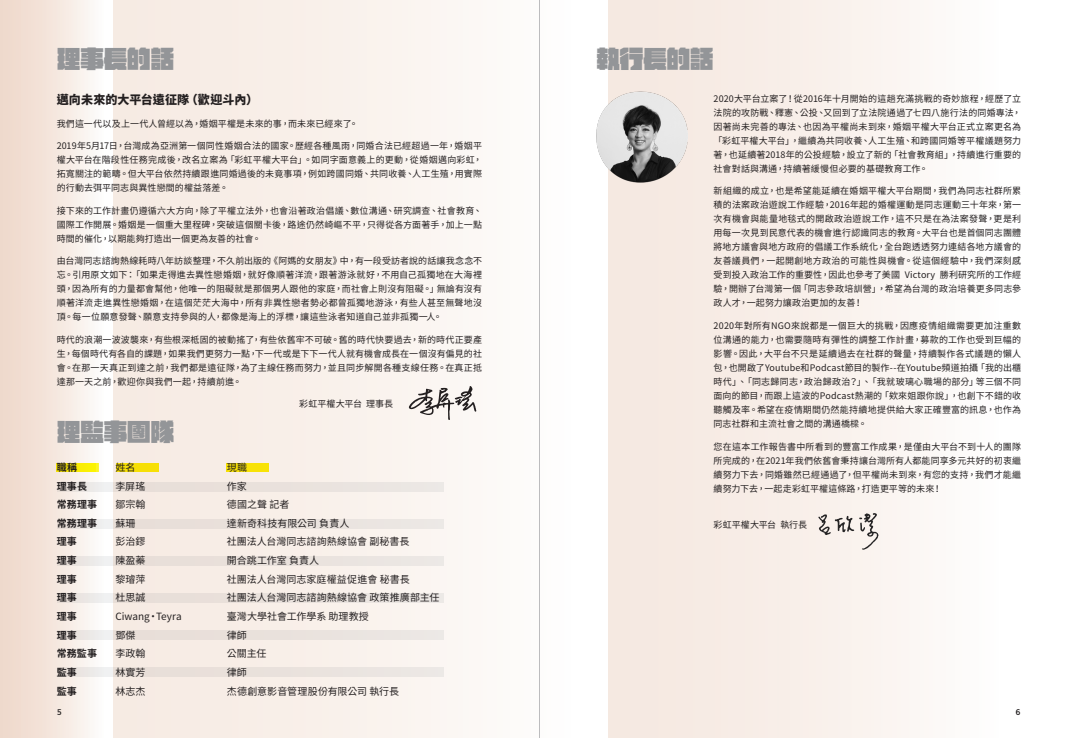
<style>
.page{position:relative;width:1078px;height:738px;background:#fff}
.page>*{position:absolute;margin:0;border:0;box-sizing:border-box;transform-origin:0 0}
.t1{font:24px "burnfont 1.0 Black";letter-spacing:-.025em;color:#939598}
.t2{font:900 12px "Noto Sans CJ Ktc";letter-spacing:.01em;color:#231f20}
.t3{font:10px "Noto Sans CJ Ktc";letter-spacing:.005em;color:#231f20}
.t4{font:700 10px "Noto Sans CJ Ktc";letter-spacing:.015em;color:#231f20}
.t5{font:9px/14px "Noto Sans CJ Ktc";letter-spacing:.015em;color:#231f20;text-align:justify}
.t6{font:9px "Noto Sans CJ Ktc";letter-spacing:-.01em;color:#231f20}
.t7{font:700 8px "Muli";color:#231f20}
</style>
<div class="page">
<div style="left:0;top:0;width:103px;height:737px;background:linear-gradient(to right,#eed5c7,#fcfaf7)"></div>
<div style="left:608px;top:0;width:390px;height:737px;background:linear-gradient(to right,#f4e6dd,#fdfbfa)"></div>
<div style="left:113px;top:0;width:457px;height:737px;background:linear-gradient(to right,#f5e9e0,#fdfcfb)"></div>
<div style="left:57px;top:462px;width:42px;height:9px;background:#f8eb03"></div>
<div style="left:116px;top:462px;width:42px;height:9px;background:#f6df06"></div>
<div style="left:227px;top:462px;width:42px;height:9px;background:#f8e206"></div>
<div style="left:57px;top:482px;width:386px;height:10px;background:#e9e1dc"></div>
<div style="left:57px;top:519px;width:386px;height:10px;background:#e9e1dc"></div>
<div style="left:57px;top:556px;width:386px;height:9px;background:#e9e1dc"></div>
<div style="left:57px;top:592px;width:386px;height:10px;background:#e9e1dc"></div>
<div style="left:57px;top:629px;width:386px;height:10px;background:#e9e1dc"></div>
<div style="left:57px;top:666px;width:386px;height:10px;background:#e9e1dc"></div>
<img style="left:596px;top:91px;width:90px;height:91px">
<svg style="left:818px;top:512px;width:60px;height:37px"></svg>
<svg style="left:409px;top:385px;width:67px;height:34px"></svg>
<hr style="left:539px;top:0;width:1px;height:737px;background:#bcbdc0">
<h1 class="t1" style="left:57px;top:47px;width:119px">理事長的話</h1>
<h1 class="t1" style="left:596px;top:47px;width:119px">執行長的話</h1>
<p class="t2" style="left:57px;top:93px;width:203px">邁向未來的大平台遠征隊（歡迎斗內）</p>
<p class="t5" style="left:57px;top:116px;width:303px">我們這一代以及上一代人曾經以為，婚姻平權是未來的事，而未來已經來了。</p>
<p class="t5" style="left:57px;top:139px;width:427px">2019年5月17日，台灣成為亞洲第一個同性婚姻合法的國家。歷經各種風雨，同婚合法已經超過一年，婚姻平權大平台在階段性任務完成後，改名立案為「彩虹平權大平台」。如同字面意義上的更動，從婚姻邁向彩虹，拓寬關注的範疇。但大平台依然持續跟進同婚過後的未竟事項，例如跨國同婚、共同收養、人工生殖，用實際的行動去弭平同志與異性戀間的權益落差。</p>
<p class="t5" style="left:57px;top:203px;width:427px">接下來的工作計畫仍遵循六大方向，除了平權立法外，也會沿著政治倡議、數位溝通、研究調查、社會教育、國際工作開展。婚姻是一個重大里程碑，突破這個關卡後，路途仍然崎嶇不平，只得從各方面著手，加上一點時間的催化，以期能夠打造出一個更為友善的社會。</p>
<p class="t5" style="left:57px;top:254px;width:427px">由台灣同志諮詢熱線耗時八年訪談整理，不久前出版的《阿媽的女朋友》中，有一段受訪者說的話讓我念念不忘。引用原文如下：「如果走得進去異性戀婚姻，就好像順著洋流，跟著游泳就好，不用自己孤獨地在大海裡頭，因為所有的力量都會幫他，他唯一的阻礙就是那個男人跟他的家庭，而社會上則沒有阻礙。」無論有沒有順著洋流走進異性戀婚姻，在這個茫茫大海中，所有非異性戀者勢必都曾孤獨地游泳，有些人甚至無聲地沒頂。每一位願意發聲、願意支持參與的人，都像是海上的浮標，讓這些泳者知道自己並非孤獨一人。</p>
<p class="t5" style="left:57px;top:332px;width:427px">時代的浪潮一波波襲來，有些根深柢固的被動搖了，有些依舊牢不可破。舊的時代快要過去，新的時代正要產生，每個時代有各自的課題，如果我們更努力一點，下一代或是下下一代人就有機會成長在一個沒有偏見的社會。在那一天真正到達之前，我們都是遠征隊，為了主線任務而努力，並且同步解開各種支線任務。在真正抵達那一天之前，歡迎你與我們一起，持續前進。</p>
<h1 class="t1" style="left:57px;top:420px;width:119px">理監事團隊</h1>
<p class="t4" style="left:57px;top:461px;width:22px">職稱</p>
<p class="t4" style="left:57px;top:480px;width:32px">理事長</p>
<p class="t4" style="left:57px;top:498px;width:42px">常務理事</p>
<p class="t4" style="left:57px;top:517px;width:42px">常務理事</p>
<p class="t4" style="left:57px;top:535px;width:22px">理事</p>
<p class="t4" style="left:57px;top:554px;width:22px">理事</p>
<p class="t4" style="left:57px;top:573px;width:22px">理事</p>
<p class="t4" style="left:57px;top:591px;width:22px">理事</p>
<p class="t4" style="left:57px;top:610px;width:22px">理事</p>
<p class="t4" style="left:57px;top:629px;width:22px">理事</p>
<p class="t4" style="left:57px;top:647px;width:42px">常務監事</p>
<p class="t4" style="left:57px;top:666px;width:22px">監事</p>
<p class="t4" style="left:57px;top:684px;width:22px">監事</p>
<p class="t3" style="left:115px;top:461px;width:22px">姓名</p>
<p class="t3" style="left:115px;top:480px;width:32px">李屏瑤</p>
<p class="t3" style="left:115px;top:498px;width:32px">鄒宗翰</p>
<p class="t3" style="left:115px;top:517px;width:22px">蘇珊</p>
<p class="t3" style="left:115px;top:535px;width:32px">彭治鏐</p>
<p class="t3" style="left:115px;top:554px;width:32px">陳盈蓁</p>
<p class="t3" style="left:115px;top:573px;width:32px">黎璿萍</p>
<p class="t3" style="left:115px;top:591px;width:32px">杜思誠</p>
<p class="t3" style="left:115px;top:610px;width:68px">Ciwang・Teyra</p>
<p class="t3" style="left:115px;top:629px;width:22px">鄧傑</p>
<p class="t3" style="left:115px;top:647px;width:32px">李政翰</p>
<p class="t3" style="left:115px;top:666px;width:32px">林實芳</p>
<p class="t3" style="left:115px;top:684px;width:32px">林志杰</p>
<p class="t5" style="left:299px;top:396px;width:95px">彩虹平權大平台 理事長</p>
<p class="t3" style="left:227px;top:461px;width:22px">現職</p>
<p class="t3" style="left:227px;top:480px;width:22px">作家</p>
<p class="t3" style="left:227px;top:498px;width:64px">德國之聲 記者</p>
<p class="t3" style="left:227px;top:517px;width:124px">達新奇科技有限公司 負責人</p>
<p class="t3" style="left:227px;top:535px;width:184px">社團法人台灣同志諮詢熱線協會 副秘書長</p>
<p class="t3" style="left:227px;top:554px;width:94px">開合跳工作室 負責人</p>
<p class="t3" style="left:227px;top:573px;width:184px">社團法人台灣同志家庭權益促進會 秘書長</p>
<p class="t3" style="left:227px;top:591px;width:214px">社團法人台灣同志諮詢熱線協會 政策推廣部主任</p>
<p class="t3" style="left:227px;top:610px;width:144px">臺灣大學社會工作學系 助理教授</p>
<p class="t3" style="left:227px;top:629px;width:22px">律師</p>
<p class="t3" style="left:227px;top:647px;width:41px">公關主任</p>
<p class="t3" style="left:227px;top:666px;width:22px">律師</p>
<p class="t3" style="left:227px;top:684px;width:174px">杰德創意影音管理股份有限公司 執行長</p>
<p class="t5" style="left:713px;top:91px;width:309px">2020大平台立案了！從2016年十月開始的這趟充滿挑戰的奇妙旅程，經歷了立法院的攻防戰、釋憲、公投、又回到了立法院通過了七四八施行法的同婚專法，因著尚未完善的專法、也因為平權尚未到來，婚姻平權大平台正式立案更名為「彩虹平權大平台」，繼續為共同收養、人工生殖、和跨國同婚等平權議題努力著，也延續著2018年的公投經驗，設立了新的「社會教育組」，持續進行重要的社會對話與溝通，持續著緩慢但必要的基礎教育工作。</p>
<p class="t5" style="left:713px;top:184px;width:309px">新組織的成立，也是希望能延續在婚姻平權大平台期間，我們為同志社群所累積的法案政治遊說工作經驗，2016年起的婚權運動是同志運動三十年來，第一次有機會與能量地毯式的開啟政治遊說工作，這不只是在為法案發聲，更是利用每一次見到民意代表的機會進行認識同志的教育。大平台也是首個同志團體將地方議會與地方政府的倡議工作系統化，全台跑透透努力連結各地方議會的友善議員們，一起開創地方政治的可能性與機會。從這個經驗中，我們深刻感受到投入政治工作的重要性，因此也參考了美國 Victory 勝利研究所的工作經驗，開辦了台灣第一個「同志參政培訓營」，希望為台灣的政治培養更多同志參政人才，一起努力讓政治更加的友善！</p>
<p class="t5" style="left:713px;top:318px;width:309px">2020年對所有NGO來說都是一個巨大的挑戰，因應疫情組織需要更加注重數位溝通的能力，也需要隨時有彈性的調整工作計畫，募款的工作也受到巨幅的影響。因此，大平台不只是延續過去在社群的聲量，持續製作各式議題的懶人包，也開啟了Youtube和Podcast節目的製作--在Youtube頻道拍攝「我的出櫃時代」、「同志歸同志，政治歸政治？」、「我就玻璃心職場的部分」等三個不同面向的節目，而跟上這波的Podcast熱潮的「欸來姐跟你說」，也創下不錯的收聽觸及率。希望在疫情期間仍然能持續地提供給大家正確豐富的訊息，也作為同志社群和主流社會之間的溝通橋樑。</p>
<p class="t5" style="left:713px;top:439px;width:309px">您在這本工作報告書中所看到的豐富工作成果，是僅由大平台不到十人的團隊所完成的，在2021年我們依舊會秉持讓台灣所有人都能同享多元共好的初衷繼續努力下去，同婚雖然已經通過了，但平權尚未到來，有您的支持，我們才能繼續努力下去，一起走彩虹平權這條路，打造更平等的未來！</p>
<p class="t6" style="left:713px;top:519px;width:95px">彩虹平權大平台 執行長</p>
<p class="t7" style="left:57px;top:705px;width:6px">5</p>
<p class="t7" style="left:1015px;top:705px;width:6px">6</p>
</div>
